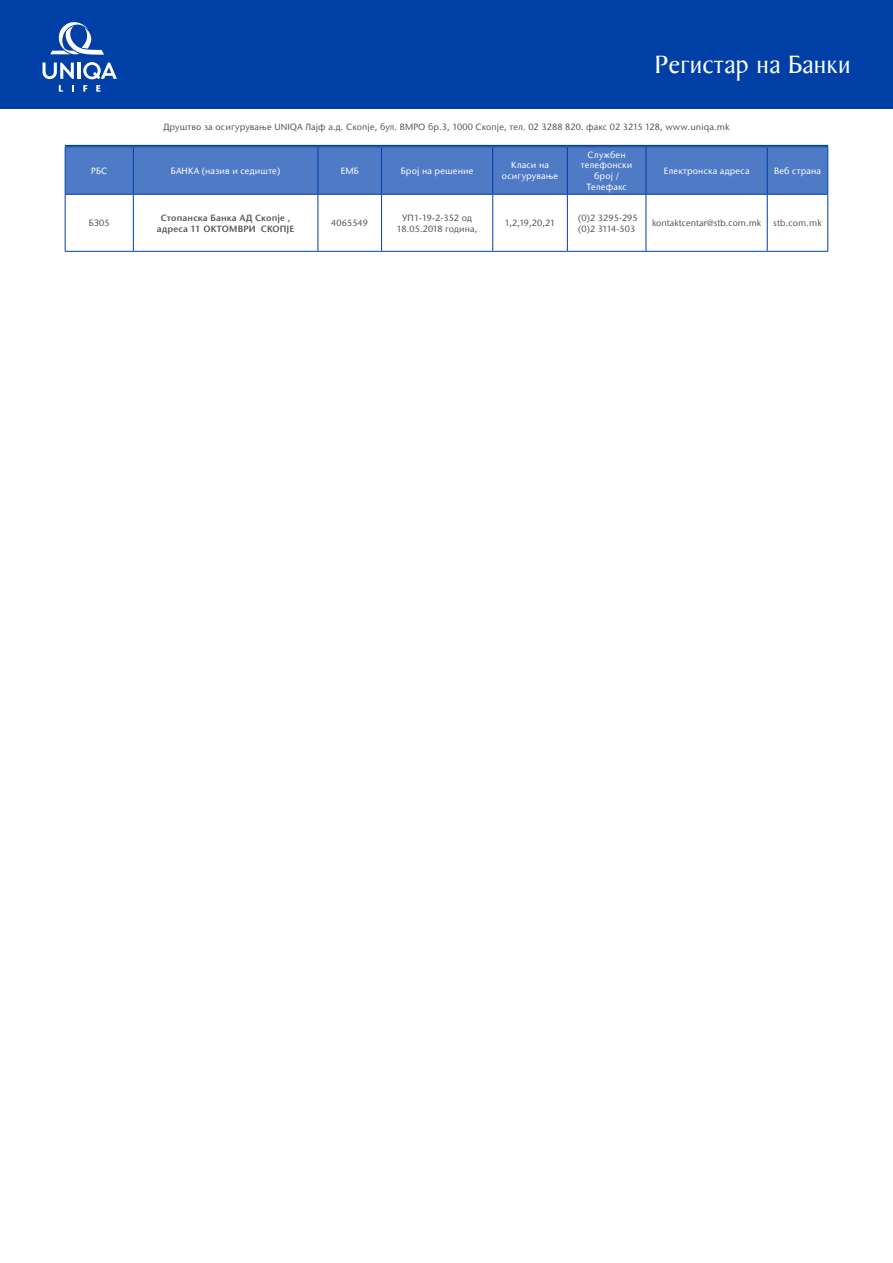
<style>
.page{position:relative;width:893px;height:1263px;background:#fff}
.page>*{position:absolute;margin:0;border:0;box-sizing:border-box;transform-origin:0 0}
.поглавје_наслов{font:27px "Baker Signet";letter-spacing:.015em;color:#fff}
.наслов_хедер{font:500 9px/10.8px "Stone Sans ITC";letter-spacing:.015em;color:#57585a;text-align:center}
.наслов_хедер-2{font:500 9px/10.8px "Stone Sans ITC";letter-spacing:.015em;color:#fff;text-align:center}
.наслов_хедер-3{font:600 9px "Stone Sans ITC";letter-spacing:.015em;color:#57585a}
</style>
<div class="page">
<div style="left:0;top:0;width:893px;height:108px;background:#0040a6"></div>
<hr style="left:65px;top:145px;width:763px;height:1px;background:#0040a6">
<div style="left:66px;top:147px;width:761px;height:47px;background:#4f7ac6"></div>
<hr style="left:65px;top:146px;width:68px;height:1px;background:#0040a6">
<hr style="left:65px;top:147px;width:1px;height:47px;background:#0040a6">
<hr style="left:133px;top:146px;width:185px;height:1px;background:#0040a6">
<hr style="left:133px;top:147px;width:1px;height:47px;background:#0040a6">
<hr style="left:318px;top:146px;width:64px;height:1px;background:#0040a6">
<hr style="left:318px;top:147px;width:1px;height:47px;background:#0040a6">
<hr style="left:382px;top:146px;width:111px;height:1px;background:#0040a6">
<hr style="left:381px;top:147px;width:1px;height:47px;background:#0040a6">
<hr style="left:493px;top:146px;width:74px;height:1px;background:#0040a6">
<hr style="left:492px;top:147px;width:1px;height:47px;background:#0040a6">
<hr style="left:567px;top:146px;width:79px;height:1px;background:#0040a6">
<hr style="left:567px;top:147px;width:1px;height:47px;background:#0040a6">
<hr style="left:646px;top:146px;width:121px;height:1px;background:#0040a6">
<hr style="left:646px;top:147px;width:1px;height:47px;background:#0040a6">
<hr style="left:767px;top:146px;width:61px;height:1px;background:#0040a6">
<hr style="left:767px;top:147px;width:1px;height:47px;background:#0040a6">
<hr style="left:827px;top:147px;width:1px;height:47px;background:#0040a6">
<hr style="left:65px;top:194px;width:68px;height:1px;background:#0040a6">
<hr style="left:65px;top:195px;width:1px;height:56px;background:#0040a6">
<hr style="left:133px;top:194px;width:185px;height:1px;background:#0040a6">
<hr style="left:133px;top:195px;width:1px;height:56px;background:#0040a6">
<hr style="left:318px;top:194px;width:64px;height:1px;background:#0040a6">
<hr style="left:318px;top:195px;width:1px;height:56px;background:#0040a6">
<hr style="left:382px;top:194px;width:111px;height:1px;background:#0040a6">
<hr style="left:381px;top:195px;width:1px;height:56px;background:#0040a6">
<hr style="left:493px;top:194px;width:74px;height:1px;background:#0040a6">
<hr style="left:492px;top:195px;width:1px;height:56px;background:#0040a6">
<hr style="left:567px;top:194px;width:79px;height:1px;background:#0040a6">
<hr style="left:567px;top:195px;width:1px;height:56px;background:#0040a6">
<hr style="left:646px;top:194px;width:121px;height:1px;background:#0040a6">
<hr style="left:646px;top:195px;width:1px;height:56px;background:#0040a6">
<hr style="left:767px;top:194px;width:61px;height:1px;background:#0040a6">
<hr style="left:767px;top:195px;width:1px;height:56px;background:#0040a6">
<hr style="left:827px;top:195px;width:1px;height:56px;background:#0040a6">
<hr style="left:65px;top:251px;width:68px;height:1px;background:#0040a6">
<hr style="left:133px;top:251px;width:185px;height:1px;background:#0040a6">
<hr style="left:318px;top:251px;width:64px;height:1px;background:#0040a6">
<hr style="left:382px;top:251px;width:111px;height:1px;background:#0040a6">
<hr style="left:493px;top:251px;width:74px;height:1px;background:#0040a6">
<hr style="left:567px;top:251px;width:79px;height:1px;background:#0040a6">
<hr style="left:646px;top:251px;width:121px;height:1px;background:#0040a6">
<hr style="left:767px;top:251px;width:61px;height:1px;background:#0040a6">
<hr style="left:77px;top:63px;width:4px;height:16px;background:#fff">
<svg style="left:83px;top:62px;width:34px;height:17px"></svg>
<svg style="left:50px;top:22px;width:54px;height:33px"></svg>
<svg style="left:43px;top:62px;width:31px;height:17px"></svg>
<svg style="left:59px;top:85px;width:4px;height:7px"></svg>
<svg style="left:72px;top:85px;width:2px;height:7px"></svg>
<svg style="left:83px;top:85px;width:4px;height:7px"></svg>
<svg style="left:96px;top:85px;width:5px;height:7px"></svg>
<p class="поглавје_наслов" style="left:655px;top:49px;width:197px">Регистар на Банки</p>
<p class="наслов_хедер" style="left:163px;top:121px;width:567px">Друштво за осигурување UNIQA Лајф а.д. Скопје, бул. ВМРО бр.3, 1000 Скопје, тел. 02 3288 820. факс 02 3215 128, www.uniqa.mk</p>
<p class="наслов_хедер-2" style="left:91px;top:165px;width:18px">РБС</p>
<p class="наслов_хедер-2" style="left:171px;top:165px;width:111px">БАНКА (назив и седиште)</p>
<p class="наслов_хедер-2" style="left:341px;top:165px;width:20px">ЕМБ</p>
<p class="наслов_хедер-2" style="left:401px;top:165px;width:74px">Број на решение</p>
<p class="наслов_хедер-2" style="left:502px;top:160px;width:58px">Класи на осигурување</p>
<p class="наслов_хедер-2" style="left:581px;top:149px;width:53px">Службен телефонски број /</p>
<p class="наслов_хедер-2" style="left:587px;top:181px;width:42px">Телефакс</p>
<p class="наслов_хедер-2" style="left:664px;top:165px;width:87px">Електронска адреса</p>
<p class="наслов_хедер-2" style="left:774px;top:165px;width:49px">Веб страна</p>
<p class="наслов_хедер" style="left:89px;top:217px;width:22px">БЗ05</p>
<p class="наслов_хедер-3" style="left:161px;top:212px;width:131px">Стопанска Банка АД Скопје ,</p>
<p class="наслов_хедер-3" style="left:157px;top:223px;width:139px">адреса 11 ОКТОМВРИ СКОПЈЕ</p>
<p class="наслов_хедер" style="left:331px;top:217px;width:38px">4065549</p>
<p class="наслов_хедер" style="left:397px;top:212px;width:82px">УП1-19-2-352 од<br>18.05.2018 година,</p>
<p class="наслов_хедер" style="left:505px;top:217px;width:52px">1,2,19,20,21</p>
<p class="наслов_хедер" style="left:578px;top:212px;width:61px">(0)2 3295-295</p>
<p class="наслов_хедер" style="left:578px;top:223px;width:59px">(0)2 3114-503</p>
<p class="наслов_хедер" style="left:652px;top:217px;width:111px">kontaktcentar@stb.com.mk</p>
<p class="наслов_хедер" style="left:773px;top:217px;width:50px">stb.com.mk</p>
</div>
